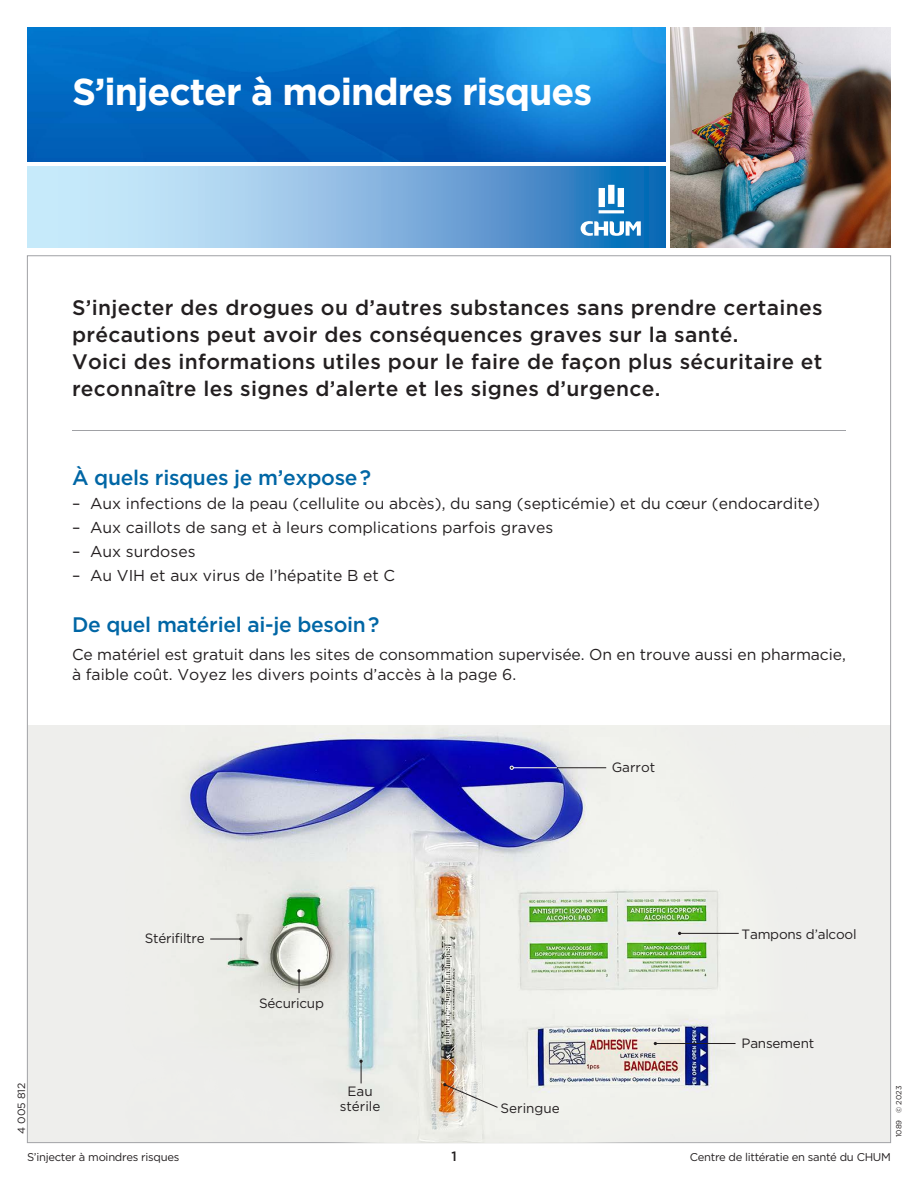
<style>
.page{position:relative;width:918px;height:1188px;background:#fff}
.page>*{position:absolute;margin:0;border:0;box-sizing:border-box;transform-origin:0 0}
.t1{font:700 37.5px "Gotham";letter-spacing:-.03em;color:#fff}
.t2{font:500 21px/27px "Gotham";letter-spacing:.015em;color:#231f20}
.t3{font:500 21px "Gotham";letter-spacing:-.015em;color:#0066a5}
.t4{font:15.75px/19.5px "Gotham";color:#231f20}
.t5{font:13.5px/15px "Gotham";letter-spacing:-.015em;color:#231f20;text-align:center}
.t6{font:500 13.5px "Gotham";color:#231f20}
.t7{font:11.25px "Gotham";letter-spacing:-.025em;color:#231f20}
.t8{font:10.5px "Gotham";color:#231f20}
.t9{font:7.5px "Gotham";color:#231f20}
</style>
<div class="page">
<div style="left:28px;top:725px;width:863px;height:417px;background:#eeeeec"></div>
<hr style="left:72px;top:430px;width:774px;height:1px;background:#a0a1a5">
<img style="left:27px;top:27px;width:639px;height:135px">
<img style="left:670px;top:27px;width:221px;height:221px">
<svg style="left:27px;top:166px;width:639px;height:82px;background:#85b7e0"></svg>
<svg style="left:599px;top:185px;width:25px;height:28px"></svg>
<svg style="left:581px;top:221px;width:60px;height:15px"></svg>
<img style="left:185px;top:734px;width:554px;height:408px">
<hr style="left:534px;top:767px;width:72px;height:1px;background:#231f20">
<svg style="left:510px;top:766px;width:4px;height:4px"></svg>
<hr style="left:513px;top:767px;width:44px;height:1px;background:#fff">
<svg style="left:297px;top:969px;width:4px;height:24px"></svg>
<svg style="left:359px;top:1059px;width:4px;height:24px"></svg>
<hr style="left:680px;top:933px;width:59px;height:1px;background:#231f20">
<hr style="left:655px;top:1043px;width:81px;height:1px;background:#231f20">
<svg style="left:443px;top:1083px;width:55px;height:25px"></svg>
<hr style="left:210px;top:939px;width:31px;height:1px;background:#231f20">
<svg style="left:239px;top:937px;width:4px;height:4px"></svg>
<h1 class="t1" style="left:72px;top:67px;width:522px">S’injecter à moindres risques</h1>
<p class="t2" style="left:72px;top:294px;width:752px">S’injecter des drogues ou d’autres substances sans prendre certaines précautions peut avoir des conséquences graves sur la santé.<br>Voici des informations utiles pour le faire de façon plus sécuritaire et reconnaître les signes d’alerte et les signes d’urgence.</p>
<h2 class="t3" style="left:72px;top:464px;width:301px">À quels risques je m’expose ?</h2>
<p class="t4" style="left:72px;top:493px;width:749px">– Aux infections de la peau (cellulite ou abcès), du sang (septicémie) et du cœur (endocardite)</p>
<p class="t4" style="left:72px;top:517px;width:483px">– Aux caillots de sang et à leurs complications parfois graves</p>
<p class="t4" style="left:72px;top:541px;width:125px">– Aux surdoses</p>
<p class="t4" style="left:72px;top:565px;width:325px">– Au VIH et aux virus de l’hépatite B et C</p>
<h2 class="t3" style="left:72px;top:611px;width:309px">De quel matériel ai-je besoin ?</h2>
<p class="t4" style="left:72px;top:645px;width:775px">Ce matériel est gratuit dans les sites de consommation supervisée. On en trouve aussi en pharmacie, à faible coût. Voyez les divers points d’accès à la page 6.</p>
<p class="t8" style="left:15px;top:1134px;width:53px;rotate:-90deg">4 005 812</p>
<p class="t5" style="left:145px;top:931px;width:61px">Stérifiltre</p>
<p class="t5" style="left:259px;top:995px;width:66px">Sécuricup</p>
<p class="t5" style="left:340px;top:1083px;width:42px">Eau stérile</p>
<p class="t5" style="left:612px;top:759px;width:45px">Garrot</p>
<p class="t5" style="left:501px;top:1100px;width:61px">Seringue</p>
<p class="t5" style="left:742px;top:926px;width:117px">Tampons d’alcool</p>
<p class="t5" style="left:742px;top:1035px;width:74px">Pansement</p>
<p class="t9" style="left:894px;top:1137px;width:53px;rotate:-90deg">1089 © 2023</p>
<p class="t7" style="left:27px;top:1150px;width:154px">S’injecter à moindres risques</p>
<p class="t6" style="left:451px;top:1147px;width:7px">1</p>
<p class="t7" style="left:690px;top:1150px;width:203px">Centre de littératie en santé du CHUM</p>
</div>
